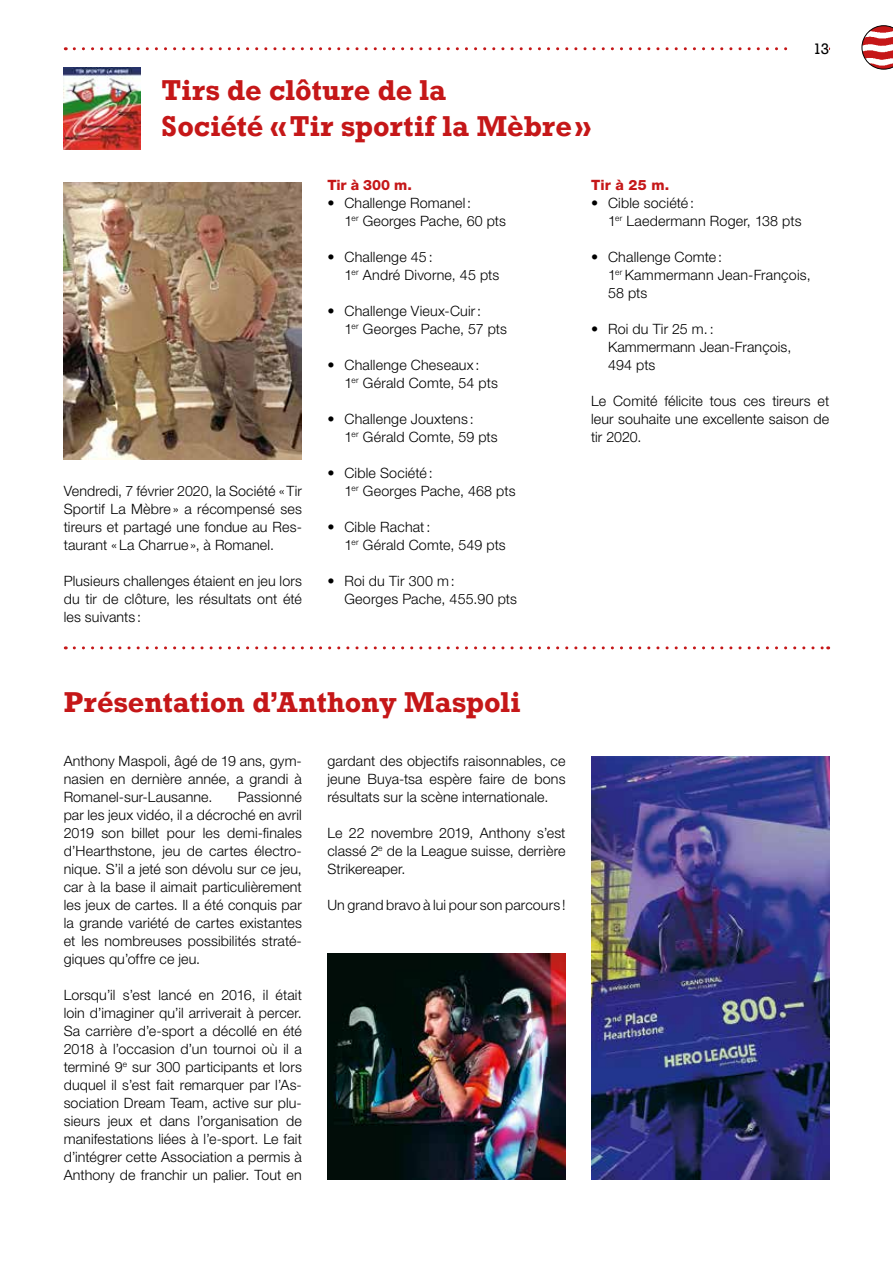
<style>
.page{position:relative;width:893px;height:1263px;background:#fff}
.page>*{position:absolute;margin:0;border:0;box-sizing:border-box;transform-origin:0 0}
.t1{font:700 27px/36px "Rockwell";color:#c51718}
.t2{font:300 14.25px/18px "Helvetica Neue LT Std";letter-spacing:.01em;color:#000}
.t3{font:800 14.25px "Helvetica Neue LT Std";color:#c51718}
.t4{font:14.25px "Rockwell";color:#000}
</style>
<div class="page">
<svg style="left:74px;top:47px;width:714px;height:3px"></svg>
<svg style="left:862px;top:26px;width:31px;height:43px"></svg>
<img style="left:64px;top:68px;width:76px;height:82px">
<svg style="left:74px;top:646px;width:755px;height:3px"></svg>
<img style="left:64px;top:183px;width:238px;height:277px">
<img style="left:591px;top:757px;width:238px;height:423px">
<img style="left:327px;top:953px;width:239px;height:227px">
<h1 class="t1" style="left:162px;top:72px;width:431px">Tirs de clôture de la<br>Société «Tir sportif la Mèbre»</h1>
<p class="t4" style="left:813px;top:40px;width:18px">13</p>
<p class="t2" style="left:64px;top:481px;width:240px;text-align:justify">Vendredi, 7 février 2020, la Société «Tir Sportif La Mèbre» a récompensé ses tireurs et partagé une fondue au Res&shy;taurant «La Charrue», à Romanel.</p>
<p class="t2" style="left:64px;top:571px;width:240px;text-align:justify">Plusieurs challenges étaient en jeu lors du tir de clôture, les résultats ont été les suivants :</p>
<p class="t3" style="left:327px;top:176px;width:86px">Tir à 300 m.</p>
<p class="t2" style="left:344px;top:193px;width:163px;text-indent:-17px">• Challenge Romanel:<br>1<sup>er</sup> Georges Pache, 60 pts</p>
<p class="t2" style="left:344px;top:247px;width:156px;text-indent:-17px">• Challenge 45:<br>1<sup>er</sup> André Divorne, 45 pts</p>
<p class="t2" style="left:344px;top:301px;width:164px;text-indent:-17px">• Challenge Vieux-Cuir:<br>1<sup>er</sup> Georges Pache, 57 pts</p>
<p class="t2" style="left:344px;top:355px;width:155px;text-indent:-17px">• Challenge Cheseaux :<br>1<sup>er</sup> Gérald Comte, 54 pts</p>
<p class="t2" style="left:344px;top:409px;width:155px;text-indent:-17px">• Challenge Jouxtens :<br>1<sup>er</sup> Gérald Comte, 59 pts</p>
<p class="t2" style="left:344px;top:463px;width:173px;text-indent:-17px">• Cible Société :<br>1<sup>er</sup> Georges Pache, 468 pts</p>
<p class="t2" style="left:344px;top:517px;width:163px;text-indent:-17px">• Cible Rachat:<br>1<sup>er</sup> Gérald Comte, 549 pts</p>
<p class="t2" style="left:344px;top:571px;width:174px;text-indent:-17px">• Roi du Tir 300 m:<br>Georges Pache, 455.90 pts</p>
<p class="t3" style="left:591px;top:176px;width:80px">Tir à 25 m.</p>
<p class="t2" style="left:608px;top:193px;width:195px;text-indent:-17px">• Cible société :<br>1<sup>er</sup> Laedermann Roger, 138 pts</p>
<p class="t2" style="left:608px;top:247px;width:204px;text-indent:-17px">• Challenge Comte :<br>1<sup>er</sup> Kammermann Jean-François,<br>58 pts</p>
<p class="t2" style="left:608px;top:319px;width:185px;text-indent:-17px">• Roi du Tir 25 m.:<br>Kammermann Jean-François,<br>494 pts</p>
<p class="t2" style="left:591px;top:391px;width:240px;text-align:justify">Le Comité félicite tous ces tireurs et leur souhaite une excellente saison de tir 2020.</p>
<h1 class="t1" style="left:64px;top:684px;width:458px">Présentation d’Anthony Maspoli</h1>
<p class="t2" style="left:64px;top:751px;width:240px;text-align:justify">Anthony Maspoli, âgé de 19 ans, gym&shy;nasien en dernière année, a grandi à Romanel-sur-Lausanne.</p>
<p class="t2" style="left:327px;top:751px;width:240px;text-align:justify">gardant des objectifs raisonnables, ce jeune Buya-tsa espère faire de bons résultats sur la scène internationale.</p>
<p class="t2" style="left:327px;top:823px;width:240px;text-align:justify">Le 22 novembre 2019, Anthony s’est classé 2<sup>e</sup> de la League suisse, derrière Strikereaper.</p>
<p class="t2" style="left:327px;top:895px;width:240px">Un grand bravo à lui pour son parcours !</p>
<p class="t2" style="left:64px;top:787px;width:240px;text-align:justify;text-indent:174px">Passionné par les jeux vidéo, il a décroché en avril 2019 son billet pour les demi-finales d’Hearthstone, jeu de cartes électro&shy;nique. S’il a jeté son dévolu sur ce jeu, car à la base il aimait particulièrement les jeux de cartes. Il a été conquis par la grande variété de cartes existantes et les nombreuses possibilités straté&shy;giques qu’offre ce jeu.</p>
<p class="t2" style="left:64px;top:985px;width:240px;text-align:justify">Lorsqu’il s’est lancé en 2016, il était loin d’imaginer qu’il arriverait à percer.<br>Sa carrière d’e-sport a décollé en été 2018 à l’occasion d’un tournoi où il a terminé 9<sup>e</sup> sur 300 participants et lors duquel il s’est fait remarquer par l’As&shy;sociation Dream Team, active sur plu&shy;sieurs jeux et dans l’organisation de manifestations liées à l’e-sport. Le fait d’intégrer cette Association a permis à Anthony de franchir un palier. Tout en</p>
</div>
